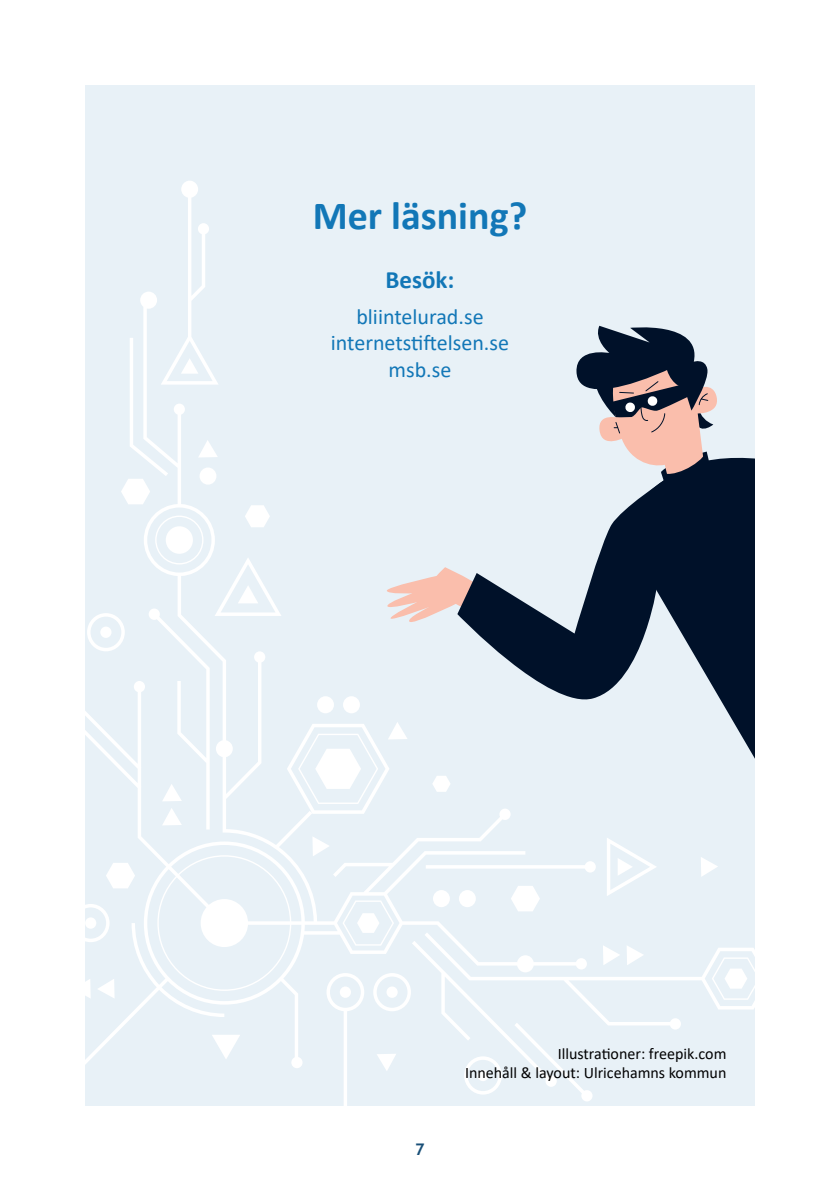
<style>
.page{position:relative;width:840px;height:1191px;background:#fff}
.page>*{position:absolute;margin:0;border:0;box-sizing:border-box;transform-origin:0 0}
.t1{font:700 40px "Calibri";color:#1277b7}
.t2{font:700 25px "Calibri";color:#1277b7}
.t3{font:22px/26.4px "Calibri";color:#1277b7;text-align:center}
.t4{font:16px "Calibri";color:#000001}
.t5{font:700 16px "Trebuchet MS";color:#194f77}
</style>
<div class="page">
<div style="left:85px;top:85px;width:669px;height:1021px;background:#e8f1f7"></div>
<svg style="left:85px;top:709px;width:426px;height:359px"></svg>
<div style="left:343px;top:696px;width:17px;height:17px;background:#fff;border-radius:50%"></div>
<div style="left:317px;top:696px;width:17px;height:17px;background:#fff;border-radius:50%"></div>
<svg style="left:85px;top:904px;width:24px;height:38px"></svg>
<svg style="left:387px;top:722px;width:20px;height:17px"></svg>
<svg style="left:106px;top:863px;width:29px;height:25px"></svg>
<svg style="left:432px;top:775px;width:18px;height:17px"></svg>
<svg style="left:85px;top:978px;width:6px;height:20px"></svg>
<svg style="left:97px;top:978px;width:17px;height:20px"></svg>
<div style="left:200px;top:899px;width:48px;height:48px;background:#fff;border-radius:50%"></div>
<svg style="left:298px;top:733px;width:80px;height:71px"></svg>
<svg style="left:87px;top:181px;width:194px;height:648px"></svg>
<svg style="left:312px;top:836px;width:442px;height:270px"></svg>
<svg style="left:387px;top:567px;width:70px;height:55px"></svg>
<svg style="left:457px;top:515px;width:163px;height:195px"></svg>
<svg style="left:620px;top:457px;width:134px;height:300px;fill:#001129"></svg>
<svg style="left:576px;top:325px;width:143px;height:178px"></svg>
<p class="t1" style="left:312px;top:187px;width:216px">Mer läsning?</p>
<p class="t2" style="left:385px;top:262px;width:70px">Besök:</p>
<p class="t3" style="left:331px;top:303px;width:180px">bliintelurad.se internetstiftelsen.se</p>
<p class="t3" style="left:388px;top:355px;width:64px">msb.se</p>
<p class="t5" style="left:415px;top:1138px;width:11px">7</p>
<p class="t4" style="left:557px;top:1042px;width:170px">Illustrationer: freepik.com</p>
<p class="t4" style="left:465px;top:1061px;width:263px">Innehåll &amp; layout: Ulricehamns kommun</p>
</div>
